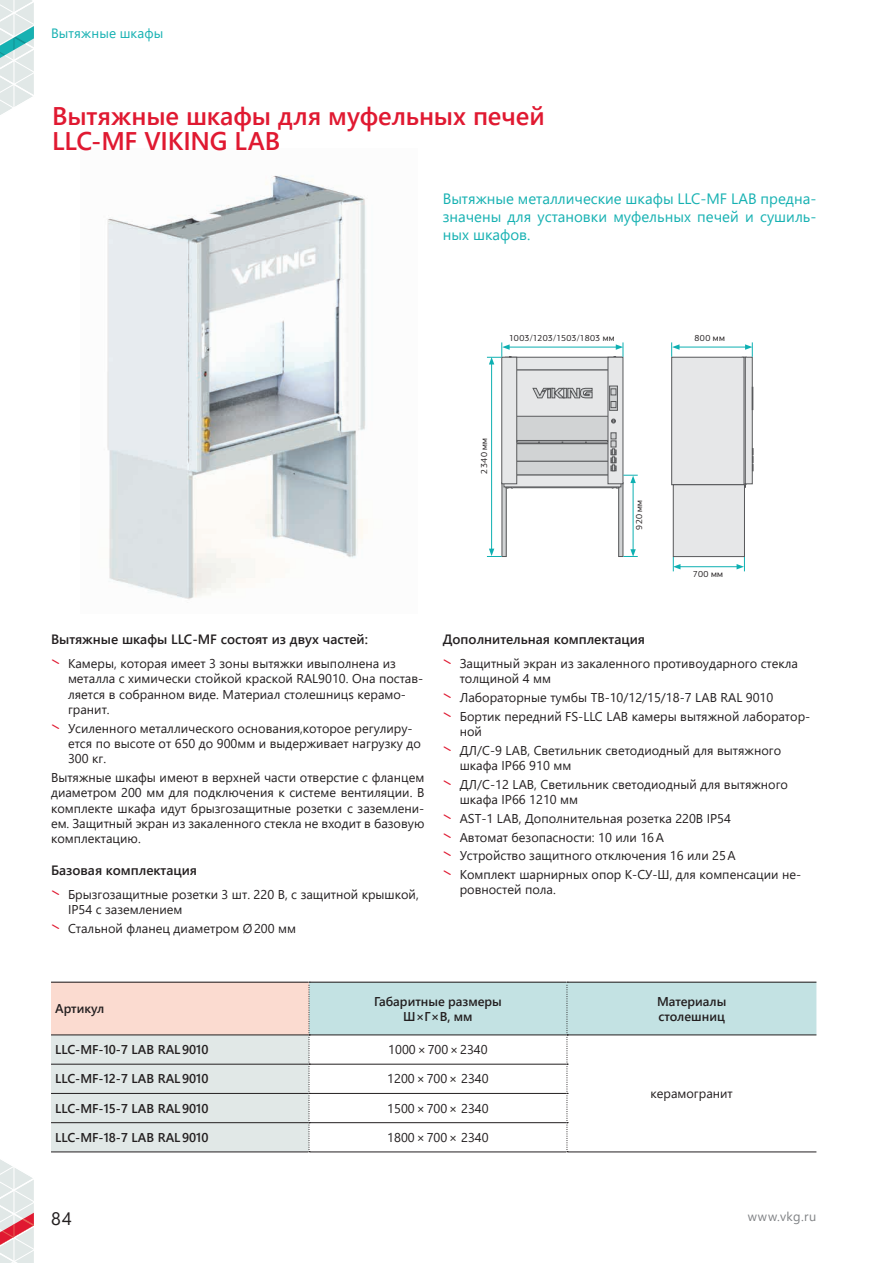
<style>
.page{position:relative;width:893px;height:1263px;background:#fff}
.page>*{position:absolute;margin:0;border:0;box-sizing:border-box;transform-origin:0 0}
.t1{font:600 25.5px/25.5px "Segoe UI";letter-spacing:-.005em;color:#e01931}
.t2{font:18px "Segoe UI";color:#231f20}
.t3{font:15px/18px "Segoe UI";color:#16b1b2;text-align:justify}
.t4{font:600 13.5px "Segoe UI";color:#231f20}
.t5{font:13.5px "Segoe UI";letter-spacing:.005em;color:#16b1b2}
.t6{font:12.75px/15.3px "Segoe UI";color:#231f20}
.t7{font:600 12.75px/15.3px "Segoe UI";color:#231f20;text-align:center}
.t8{font:12.75px "Segoe UI";letter-spacing:.045em;color:#808285}
.t9{font:9px "PF Centro Sans Pro";letter-spacing:.035em;color:#231f20}
.t10{font:9px "PF Centro Sans Pro";letter-spacing:.015em;color:#231f20}
.s1{font-family:"Typeface";font-size:16.5px;color:#e01931}
</style>
<div class="page">
<img style="left:107px;top:175px;width:259px;height:424px">
<hr style="left:51px;top:1152px;width:257px;height:1px;background:#231f20">
<hr style="left:567px;top:1152px;width:249px;height:1px;background:#231f20">
<hr style="left:310px;top:1152px;width:256px;height:1px;background:#231f20">
<svg style="left:51px;top:982px;width:765px;height:170px"></svg>
<hr style="left:567px;top:1035px;width:249px;height:1px;background:#231f20">
<div style="left:509px;top:416px;width:105px;height:28px;background:#d1d3d4"></div>
<div style="left:509px;top:416px;width:105px;height:28px;border:1px solid #58595b"></div>
<hr style="left:502px;top:483px;width:4px;height:73px;background:#d1d3d4">
<div style="left:502px;top:482px;width:5px;height:75px;border:1px solid #58595b"></div>
<hr style="left:619px;top:483px;width:4px;height:73px;background:#d1d3d4">
<div style="left:618px;top:482px;width:5px;height:75px;border:1px solid #58595b"></div>
<div style="left:506px;top:484px;width:113px;height:4px;border:1px solid #58595b"></div>
<div style="left:508px;top:444px;width:105px;height:17px;background:#d1d3d4"></div>
<div style="left:508px;top:443px;width:105px;height:19px;border:1px solid #58595b"></div>
<div style="left:509px;top:461px;width:105px;height:14px;background:#d1d3d4"></div>
<div style="left:509px;top:461px;width:105px;height:14px;border:1px solid #58595b"></div>
<div style="left:505px;top:357px;width:117px;height:13px;background:#e6e7e8"></div>
<div style="left:505px;top:357px;width:117px;height:13px;border:1px solid #58595b"></div>
<div style="left:504px;top:475px;width:117px;height:12px;background:#e6e7e8"></div>
<div style="left:504px;top:370px;width:116px;height:46px;background:#e6e7e8"></div>
<div style="left:504px;top:370px;width:117px;height:47px;border:1px solid #58595b"></div>
<div style="left:608px;top:357px;width:15px;height:127px;background:#e6e7e8"></div>
<div style="left:502px;top:357px;width:15px;height:127px;background:#e6e7e8"></div>
<div style="left:501px;top:357px;width:16px;height:127px;border:1px solid #58595b"></div>
<svg style="left:611px;top:419px;width:5px;height:4px"></svg>
<svg style="left:611px;top:388px;width:5px;height:13px"></svg>
<div style="left:609px;top:386px;width:9px;height:24px;border:1px solid #58595b"></div>
<svg style="left:611px;top:401px;width:5px;height:7px"></svg>
<svg style="left:611px;top:389px;width:5px;height:6px"></svg>
<svg style="left:532px;top:388px;width:60px;height:10px"></svg>
<div style="left:517px;top:440px;width:91px;height:2px;border:1px solid #58595b"></div>
<div style="left:741px;top:360px;width:5px;height:128px;border:1px solid #58595b"></div>
<hr style="left:742px;top:357px;width:4px;height:127px;background:#8f9092">
<div style="left:742px;top:357px;width:5px;height:127px;border:1px solid #58595b"></div>
<div style="left:672px;top:357px;width:72px;height:128px;background:#e6e7e8"></div>
<div style="left:671px;top:357px;width:73px;height:128px;border:1px solid #58595b"></div>
<div style="left:673px;top:485px;width:71px;height:72px;background:#e6e7e8"></div>
<div style="left:673px;top:484px;width:72px;height:73px;border:1px solid #58595b"></div>
<div style="left:745px;top:357px;width:7px;height:127px;background:#e6e7e8"></div>
<div style="left:745px;top:357px;width:8px;height:127px;border:1px solid #58595b"></div>
<svg style="left:752px;top:448px;width:1px;height:23px"></svg>
<svg style="left:752px;top:387px;width:1px;height:23px"></svg>
<hr style="left:508px;top:347px;width:109px;height:1px;background:#0eb0b2">
<svg style="left:614px;top:342px;width:10px;height:16px"></svg>
<hr style="left:678px;top:347px;width:69px;height:1px;background:#0eb0b2">
<svg style="left:671px;top:342px;width:8px;height:15px"></svg>
<svg style="left:745px;top:342px;width:8px;height:15px"></svg>
<hr style="left:679px;top:566px;width:59px;height:1px;background:#0eb0b2">
<svg style="left:737px;top:557px;width:8px;height:14px"></svg>
<svg style="left:673px;top:557px;width:7px;height:14px"></svg>
<hr style="left:633px;top:481px;width:1px;height:70px;background:#0eb0b2">
<svg style="left:611px;top:433px;width:27px;height:56px"></svg>
<svg style="left:623px;top:549px;width:15px;height:8px"></svg>
<hr style="left:491px;top:363px;width:1px;height:187px;background:#0eb0b2">
<svg style="left:487px;top:549px;width:15px;height:8px"></svg>
<svg style="left:487px;top:342px;width:24px;height:22px"></svg>
<svg style="left:0;top:0;width:34px;height:115px"></svg>
<svg style="left:0;top:1159px;width:34px;height:104px"></svg>
<p class="t5" style="left:51px;top:21px;width:114px">Вытяжные шкафы</p>
<h1 class="t1" style="left:52px;top:101px;width:494px">Вытяжные шкафы для муфельных печей<br>LLC-MF VIKING LAB</h1>
<p class="t3" style="left:443px;top:189px;width:375px">Вытяжные металлические шкафы LLC-MF LAB предна&shy;значены для установки муфельных печей и сушиль&shy;ных шкафов.</p>
<p class="t10" style="left:509px;top:332px;width:107px">1003/1203/1503/1803 мм</p>
<p class="t9" style="left:694px;top:332px;width:32px">800 мм</p>
<p class="t9" style="left:479px;top:474px;width:37px;rotate:-90deg">2340 мм</p>
<p class="t9" style="left:634px;top:529px;width:31px;rotate:-90deg">920 мм</p>
<p class="t9" style="left:693px;top:569px;width:32px">700 мм</p>
<p class="t4" style="left:51px;top:627px;width:318px">Вытяжные шкафы LLC-MF состоят из двух частей:</p>
<p class="t6" style="left:68px;top:655px;width:357px;text-indent:-17px"><span class="s1">#</span> Камеры, которая имеет 3 зоны вытяжки ивыполнена из металла с химически стойкой краской RAL9010. Она постав&shy;ляется в собранном виде. Материал столешницs керамо&shy;гранит.</p>
<p class="t6" style="left:68px;top:719px;width:354px;text-indent:-17px"><span class="s1">#</span> Усиленного металлического основания,которое регулиру&shy;ется по высоте от 650 до 900мм и выдерживает нагрузку до<br>300 кг.</p>
<p class="t6" style="left:51px;top:769px;width:375px;text-align:justify">Вытяжные шкафы имеют в верхней части отверстие с фланцем диаметром 200 мм для подключения к системе вентиляции. В комплекте шкафа идут брызгозащитные розетки с заземлени&shy;ем. Защитный экран из закаленного стекла не входит в базовую комплектацию.</p>
<p class="t4" style="left:51px;top:858px;width:148px">Базовая комплектация</p>
<p class="t6" style="left:68px;top:886px;width:352px;text-indent:-17px"><span class="s1">#</span> Брызгозащитные розетки 3 шт. 220 В, с защитной крышкой,<br>IP54 с заземлением</p>
<p class="t6" style="left:51px;top:920px;width:246px"><span class="s1">#</span> Стальной фланец диаметром Ø 200 мм</p>
<p class="t4" style="left:443px;top:627px;width:204px">Дополнительная комплектация</p>
<p class="t6" style="left:460px;top:655px;width:340px;text-indent:-17px"><span class="s1">#</span> Защитный экран из закаленного противоударного стекла толщиной 4 мм</p>
<p class="t6" style="left:443px;top:687px;width:369px;line-height:18.8px"><span class="s1">#</span> Лабораторные тумбы ТВ-10/12/15/18-7 LAB RAL 9010<br><span class="s1">#</span> Бортик передний FS-LLC LAB камеры вытяжной лаборатор-</p>
<p class="t6" style="left:443px;top:721px;width:340px;line-height:18.8px;text-indent:17px">ной<br><span class="s1">#</span> ДЛ/С-9 LAB, Светильник светодиодный для вытяжного</p>
<p class="t6" style="left:443px;top:755px;width:347px;line-height:18.8px;text-indent:17px">шкафа IP66 910 мм<br><span class="s1">#</span> ДЛ/С-12 LAB, Светильник светодиодный для вытяжного</p>
<p class="t6" style="left:443px;top:789px;width:360px;line-height:18.8px;text-indent:17px">шкафа IP66 1210 мм<br><span class="s1">#</span> AST-1 LAB, Дополнительная розетка 220В IP54<br><span class="s1">#</span> Автомат безопасности: 10 или 16А<br><span class="s1">#</span> Устройство защитного отключения 16 или 25А<br><span class="s1">#</span> Комплект шарнирных опор К-СУ-Ш, для компенсации не-</p>
<p class="t6" style="left:460px;top:881px;width:98px">ровностей пола.</p>
<p class="t7" style="left:55px;top:1000px;width:50px">Артикул</p>
<p class="t7" style="left:374px;top:992px;width:129px">Габаритные размеры<br>Ш×Г×В, мм</p>
<p class="t7" style="left:657px;top:992px;width:71px;text-align:left">Материалы столешниц</p>
<p class="t7" style="left:55px;top:1041px;width:155px">LLC-MF-10-7 LAB RAL 9010</p>
<p class="t6" style="left:388px;top:1041px;width:101px">1000×700×2340</p>
<p class="t6" style="left:651px;top:1085px;width:84px">керамогранит</p>
<p class="t7" style="left:55px;top:1070px;width:155px">LLC-MF-12-7 LAB RAL 9010</p>
<p class="t6" style="left:387px;top:1070px;width:103px">1200×700× 2340</p>
<p class="t7" style="left:55px;top:1099px;width:155px">LLC-MF-15-7 LAB RAL 9010</p>
<p class="t6" style="left:387px;top:1099px;width:103px">1500×700× 2340</p>
<p class="t7" style="left:55px;top:1129px;width:155px">LLC-MF-18-7 LAB RAL 9010</p>
<p class="t6" style="left:387px;top:1128px;width:103px">1800×700× 2340</p>
<h2 class="t2" style="left:51px;top:1202px;width:22px">84</h2>
<p class="t8" style="left:748px;top:1205px;width:70px">www.vkg.ru</p>
</div>
